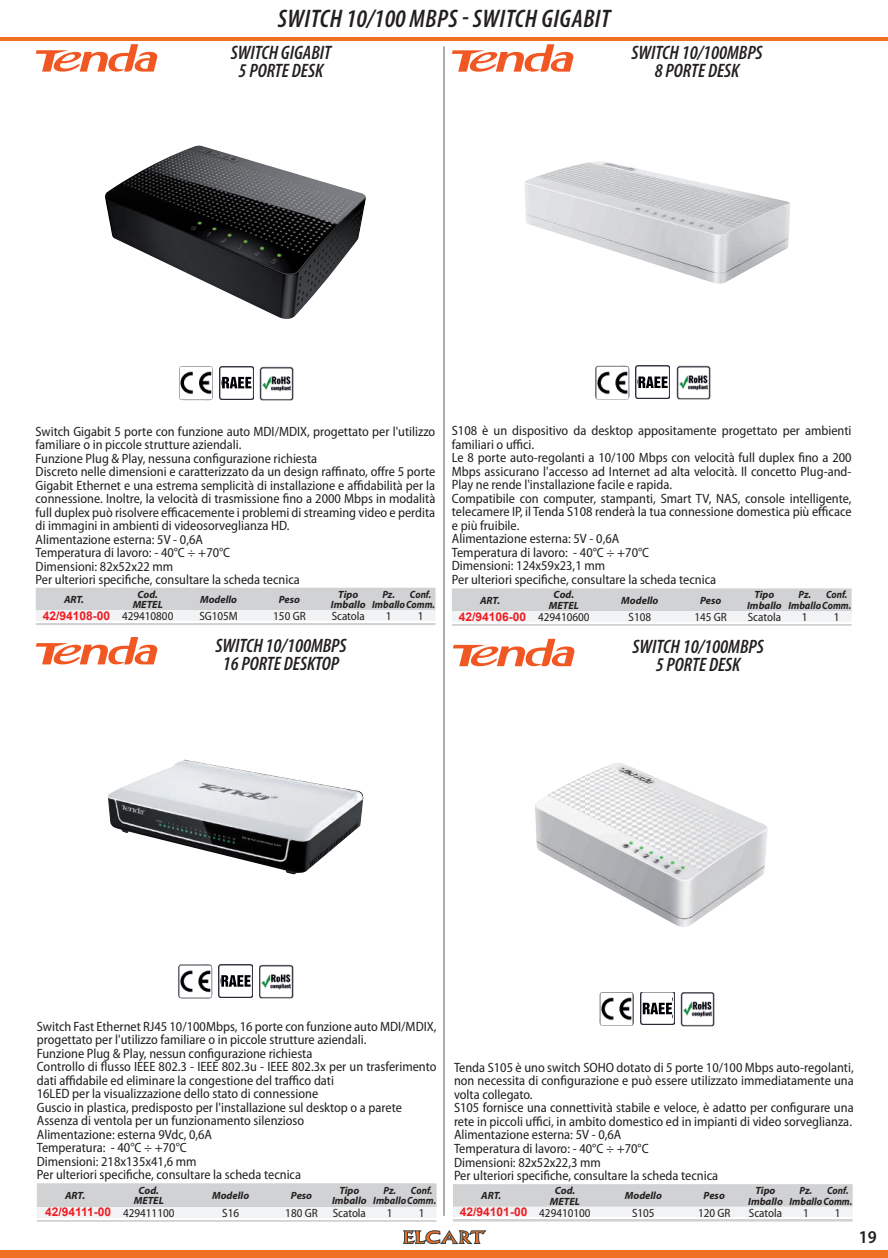
<style>
.page{position:relative;width:888px;height:1258px;background:#fff}
.page>*{position:absolute;margin:0;border:0;box-sizing:border-box;transform-origin:0 0}
.t1{font:italic 600 condensed 25.5px "Myriad Pro";letter-spacing:.02em;color:#231f20}
.t2{font:italic 600 condensed 19.5px/18px "Myriad Pro";color:#231f20;text-align:center}
.t3{font:600 semi-condensed 18px "Myriad Pro";color:#231f20}
.t4{font:semi-condensed 13.5px/13.5px "Myriad Pro";color:#231f20}
.t5{font:700 12px "Arial";color:#ee1d23}
.t6{font:semi-condensed 12px "Myriad Pro";color:#231f20}
.t7{font:italic 700 10.5px/10.5px "Myriad Pro";color:#231f20;text-align:center}
.t8{font:italic 700 10.5px/10.5px "Myriad Pro";color:#231f20;scale:.95 1}
.t9{font:italic 700 10.5px "Myriad Pro";color:#231f20;scale:.9 1}
.s1{font-family:"Myriad Pro";font-weight:400;font-stretch:semi-condensed;color:#231f20}
</style>
<div class="page">
<hr style="left:443px;top:46px;width:2px;height:1170px;background:#6c6d70">
<div style="left:0;top:1250px;width:888px;height:8px;background:#f17021"></div>
<hr style="left:0;top:37px;width:888px;height:3px;background:#f17021">
<svg style="left:403px;top:1230px;width:83px;height:14px"></svg>
<svg style="left:36px;top:588px;width:399px;height:37px"></svg>
<hr style="left:36px;top:621px;width:399px;height:1px;background:#fff">
<svg style="left:36px;top:44px;width:121px;height:28px"></svg>
<img style="left:105px;top:146px;width:261px;height:173px">
<img style="left:260px;top:366px;width:34px;height:34px">
<img style="left:219px;top:366px;width:34px;height:33px">
<div style="left:222px;top:369px;width:30px;height:28px;background:#fff"></div>
<img style="left:222px;top:377px;width:29px;height:11px">
<img style="left:179px;top:366px;width:34px;height:34px">
<svg style="left:37px;top:1183px;width:400px;height:39px"></svg>
<hr style="left:37px;top:1218px;width:400px;height:1px;background:#fff">
<svg style="left:36px;top:637px;width:121px;height:27px"></svg>
<img style="left:108px;top:760px;width:256px;height:115px">
<img style="left:259px;top:964px;width:34px;height:34px">
<img style="left:219px;top:964px;width:34px;height:33px">
<div style="left:221px;top:967px;width:30px;height:28px;background:#fff"></div>
<img style="left:221px;top:975px;width:30px;height:12px">
<img style="left:178px;top:964px;width:34px;height:35px">
<svg style="left:452px;top:588px;width:400px;height:38px"></svg>
<hr style="left:452px;top:622px;width:400px;height:1px;background:#fff">
<svg style="left:452px;top:44px;width:121px;height:28px"></svg>
<img style="left:524px;top:161px;width:266px;height:123px">
<img style="left:676px;top:366px;width:34px;height:34px">
<img style="left:636px;top:366px;width:34px;height:33px">
<div style="left:638px;top:368px;width:30px;height:29px;background:#fff"></div>
<img style="left:638px;top:376px;width:30px;height:12px">
<img style="left:595px;top:366px;width:34px;height:34px">
<svg style="left:453px;top:1184px;width:400px;height:37px"></svg>
<hr style="left:453px;top:1218px;width:400px;height:1px;background:#fff">
<svg style="left:453px;top:639px;width:121px;height:27px"></svg>
<img style="left:535px;top:763px;width:233px;height:164px">
<img style="left:680px;top:992px;width:34px;height:34px">
<img style="left:640px;top:992px;width:34px;height:33px">
<div style="left:642px;top:994px;width:30px;height:29px;background:#fff"></div>
<img style="left:643px;top:1003px;width:29px;height:11px">
<img style="left:600px;top:992px;width:34px;height:34px">
<h1 class="t1" style="left:278px;top:3px;width:334px">SWITCH 10/100 MBPS - SWITCH GIGABIT</h1>
<h2 class="t2" style="left:231px;top:43px;width:102px">SWITCH GIGABIT<br>5 PORTE DESK</h2>
<h2 class="t2" style="left:631px;top:43px;width:133px">SWITCH 10/100MBPS<br>8 PORTE DESK</h2>
<p class="t4" style="left:36px;top:425px;width:401px">Switch Gigabit 5 porte con funzione auto MDI/MDIX, progettato per l'utilizzo familiare o in piccole strutture aziendali.<br>Funzione Plug &amp; Play, nessuna configurazione richiesta<br>Discreto nelle dimensioni e caratterizzato da un design raffinato, offre 5 porte Gigabit Ethernet e una estrema semplicità di installazione e affidabilità per la connessione. Inoltre, la velocità di trasmissione fino a 2000 Mbps in modalità full duplex può risolvere efficacemente i problemi di streaming video e perdita di immagini in ambienti di videosorveglianza HD.<br>Alimentazione esterna: 5V - 0,6A<br>Temperatura di lavoro: - 40°C ÷ +70°C<br>Dimensioni: 82x52x22 mm<br>Per ulteriori specifiche, consultare la scheda tecnica</p>
<p class="t4" style="left:452px;top:424px;width:401px">S108 è un dispositivo da desktop appositamente progettato per ambienti familiari o uffici.<br>Le 8 porte auto-regolanti a 10/100 Mbps con velocità full duplex fino a 200<br>Mbps assicurano l'accesso ad Internet ad alta velocità. Il concetto Plug-and-Play ne rende l'installazione facile e rapida.<br>Compatibile con computer, stampanti, Smart TV, NAS, console intelligente, telecamere IP, il Tenda S108 renderà la tua connessione domestica più efficace e più fruibile.<br>Alimentazione esterna: 5V - 0,6A<br>Temperatura di lavoro: - 40°C ÷ +70°C<br>Dimensioni: 124x59x23,1 mm<br>Per ulteriori specifiche, consultare la scheda tecnica</p>
<p class="t9" style="left:410px;top:587px;width:25px">Conf.</p>
<p class="t7" style="left:64px;top:594px;width:22px">ART.</p>
<p class="t7" style="left:133px;top:588px;width:32px">Cod.<br>METEL</p>
<p class="t7" style="left:200px;top:594px;width:39px">Modello</p>
<p class="t7" style="left:279px;top:594px;width:23px">Peso</p>
<p class="t7" style="left:331px;top:588px;width:36px">Tipo<br>Imballo</p>
<p class="t8" style="left:372px;top:588px;width:68px;text-indent:10px">Pz.<br>ImballoComm.</p>
<p class="t9" style="left:826px;top:588px;width:25px">Conf.</p>
<p class="t7" style="left:480px;top:594px;width:22px">ART.</p>
<p class="t7" style="left:549px;top:589px;width:32px">Cod.<br>METEL</p>
<p class="t7" style="left:621px;top:594px;width:39px">Modello</p>
<p class="t7" style="left:700px;top:594px;width:23px">Peso</p>
<p class="t7" style="left:747px;top:589px;width:36px">Tipo<br>Imballo</p>
<p class="t8" style="left:788px;top:589px;width:68px;text-indent:10px">Pz.<br>ImballoComm.</p>
<p class="t5" style="left:43px;top:607px;width:132px">42/94108-00 <span class="s1">429410800</span></p>
<p class="t6" style="left:199px;top:610px;width:40px">SG105M</p>
<p class="t6" style="left:273px;top:610px;width:34px">150 GR</p>
<p class="t6" style="left:332px;top:610px;width:35px">Scatola</p>
<p class="t6" style="left:386px;top:610px;width:7px">1</p>
<p class="t6" style="left:418px;top:610px;width:7px">1</p>
<p class="t5" style="left:459px;top:608px;width:132px">42/94106-00 <span class="s1">429410600</span></p>
<p class="t6" style="left:629px;top:610px;width:24px">S108</p>
<p class="t6" style="left:694px;top:610px;width:34px">145 GR</p>
<p class="t6" style="left:748px;top:610px;width:35px">Scatola</p>
<p class="t6" style="left:802px;top:610px;width:7px">1</p>
<p class="t6" style="left:834px;top:610px;width:7px">1</p>
<h2 class="t2" style="left:215px;top:636px;width:133px">SWITCH 10/100MBPS<br>16 PORTE DESKTOP</h2>
<h2 class="t2" style="left:633px;top:638px;width:133px">SWITCH 10/100MBPS<br>5 PORTE DESK</h2>
<p class="t4" style="left:37px;top:1019px;width:401px">Switch Fast Ethernet RJ45 10/100Mbps, 16 porte con funzione auto MDI/MDIX, progettato per l'utilizzo familiare o in piccole strutture aziendali.<br>Funzione Plug &amp; Play, nessun configurazione richiesta<br>Controllo di flusso IEEE 802.3 - IEEE 802.3u - IEEE 802.3x per un trasferimento dati affidabile ed eliminare la congestione del traffico dati<br>16LED per la visualizzazione dello stato di connessione<br>Guscio in plastica, predisposto per l'installazione sul desktop o a parete Assenza di ventola per un funzionamento silenzioso<br>Alimentazione: esterna 9Vdc, 0,6A<br>Temperatura: - 40°C ÷ +70°C<br>Dimensioni: 218x135x41,6 mm<br>Per ulteriori specifiche, consultare la scheda tecnica</p>
<p class="t4" style="left:454px;top:1061px;width:401px">Tenda S105 è uno switch SOHO dotato di 5 porte 10/100 Mbps auto-regolanti, non necessita di configurazione e può essere utilizzato immediatamente una volta collegato.<br>S105 fornisce una connettività stabile e veloce, è adatto per configurare una rete in piccoli uffici, in ambito domestico ed in impianti di video sorveglianza.<br>Alimentazione esterna: 5V - 0,6A<br>Temperatura di lavoro: - 40°C ÷ +70°C<br>Dimensioni: 82x52x22,3 mm<br>Per ulteriori specifiche, consultare la scheda tecnica</p>
<p class="t9" style="left:411px;top:1183px;width:25px">Conf.</p>
<p class="t7" style="left:65px;top:1190px;width:22px">ART.</p>
<p class="t7" style="left:134px;top:1185px;width:32px">Cod.<br>METEL</p>
<p class="t7" style="left:212px;top:1190px;width:39px">Modello</p>
<p class="t7" style="left:291px;top:1190px;width:23px">Peso</p>
<p class="t7" style="left:332px;top:1185px;width:36px">Tipo<br>Imballo</p>
<p class="t8" style="left:373px;top:1185px;width:68px;text-indent:10px">Pz.<br>ImballoComm.</p>
<p class="t9" style="left:827px;top:1184px;width:25px">Conf.</p>
<p class="t7" style="left:481px;top:1190px;width:22px">ART.</p>
<p class="t7" style="left:550px;top:1185px;width:32px">Cod.<br>METEL</p>
<p class="t7" style="left:625px;top:1190px;width:39px">Modello</p>
<p class="t7" style="left:704px;top:1190px;width:23px">Peso</p>
<p class="t7" style="left:748px;top:1185px;width:36px">Tipo<br>Imballo</p>
<p class="t8" style="left:789px;top:1185px;width:68px;text-indent:10px">Pz.<br>ImballoComm.</p>
<p class="t5" style="left:45px;top:1204px;width:131px">42/94111-00 <span class="s1">429411100</span></p>
<p class="t6" style="left:222px;top:1206px;width:18px">S16</p>
<p class="t6" style="left:285px;top:1206px;width:82px">180 GR Scatola</p>
<p class="t6" style="left:387px;top:1206px;width:7px">1</p>
<p class="t6" style="left:419px;top:1206px;width:7px">1</p>
<p class="t5" style="left:460px;top:1203px;width:132px">42/94101-00 <span class="s1">429410100</span></p>
<p class="t6" style="left:632px;top:1206px;width:24px">S105</p>
<p class="t6" style="left:698px;top:1206px;width:34px">120 GR</p>
<p class="t6" style="left:749px;top:1206px;width:35px">Scatola</p>
<p class="t6" style="left:803px;top:1206px;width:7px">1</p>
<p class="t6" style="left:835px;top:1206px;width:7px">1</p>
<h3 class="t3" style="left:859px;top:1225px;width:19px">19</h3>
</div>
